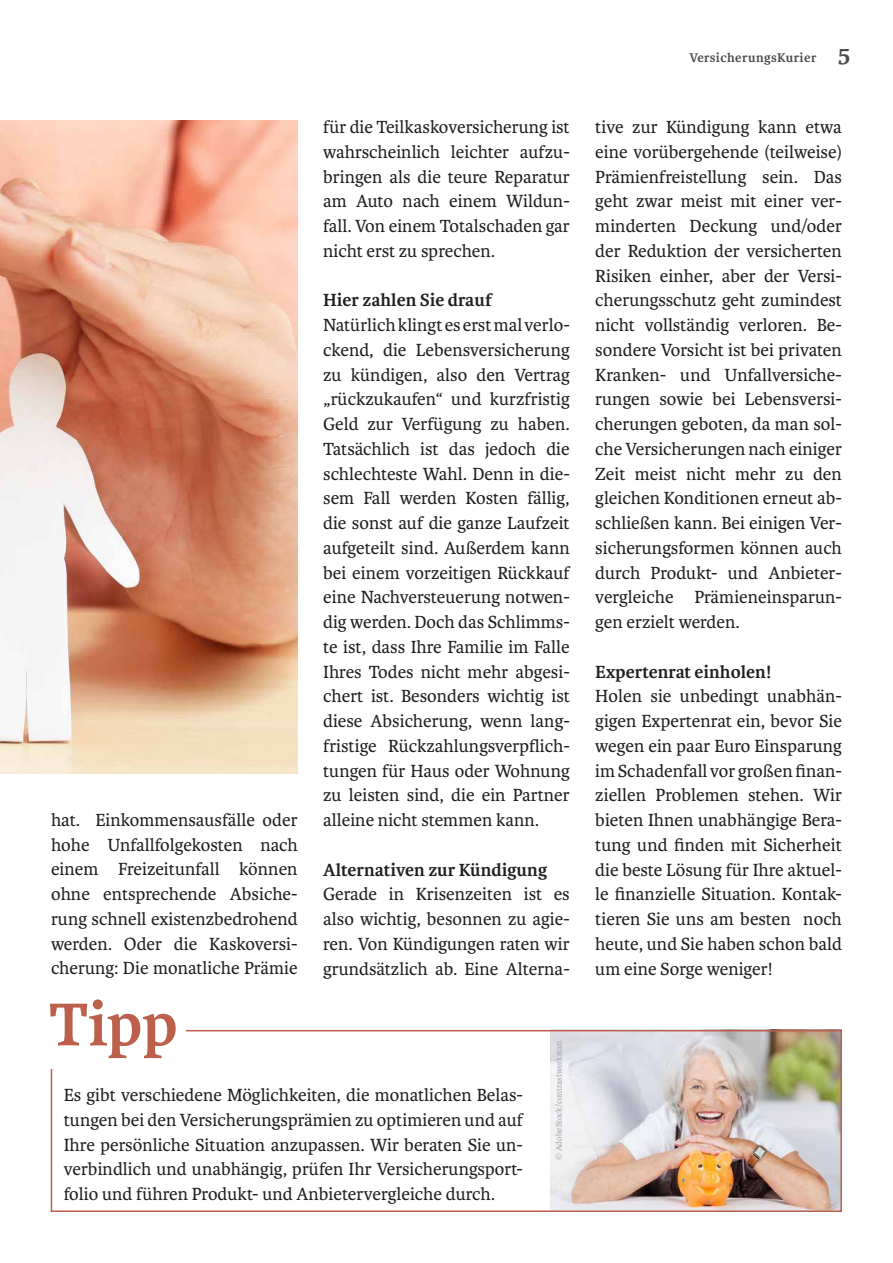
<style>
.page{position:relative;width:893px;height:1263px;background:#fff}
.page>*{position:absolute;margin:0;border:0;box-sizing:border-box;transform-origin:0 0}
.t1{font:18.75px/24.8px "Karmina";color:#231f20;text-align:justify}
.t2{font:700 18.75px "Karmina";color:#231f20}
.t3{font:700 13.5px "Karmina";letter-spacing:.03em;color:#4b4c4d}
.t4{font:9px "Karmina";color:#a8a9ad}
.s1{font-size:25.5px}
</style>
<div class="page">
<img style="left:551px;top:1033px;width:288px;height:176px">
<div style="left:51px;top:1030px;width:791px;height:182px;border:2px solid #bc604b"></div>
<div style="left:44px;top:991px;width:142px;height:78px;background:#fff"></div>
<svg style="left:50px;top:999px;width:126px;height:59px"></svg>
<img style="left:0;top:120px;width:298px;height:654px">
<p class="t1" style="left:51px;top:808px;width:248px">hat. Einkommensausfälle oder hohe Unfallfolgekosten nach einem Freizeitunfall können ohne entsprechende Absiche&shy;rung schnell existenzbedrohend werden. Oder die Kaskoversi&shy;cherung: Die monatliche Prämie</p>
<p class="t1" style="left:323px;top:115px;width:248px">für die Teilkaskoversicherung ist wahrscheinlich leichter aufzu&shy;bringen als die teure Reparatur am Auto nach einem Wildun&shy;fall. Von einem Totalschaden gar nicht erst zu sprechen.</p>
<p class="t2" style="left:323px;top:290px;width:170px">Hier zahlen Sie drauf</p>
<p class="t1" style="left:323px;top:313px;width:248px">Natürlich klingt es erst mal verlo&shy;ckend, die Lebensversicherung zu kündigen, also den Vertrag „rückzukaufen“ und kurzfristig Geld zur Verfügung zu haben.<br>Tatsächlich ist das jedoch die schlechteste Wahl. Denn in die&shy;sem Fall werden Kosten fällig, die sonst auf die ganze Laufzeit aufgeteilt sind. Außerdem kann bei einem vorzeitigen Rückkauf eine Nachversteuerung notwen&shy;dig werden. Doch das Schlimms&shy;te ist, dass Ihre Familie im Falle Ihres Todes nicht mehr abgesi&shy;chert ist. Besonders wichtig ist diese Absicherung, wenn lang&shy;fristige Rückzahlungsverpflich&shy;tungen für Haus oder Wohnung zu leisten sind, die ein Partner alleine nicht stemmen kann.</p>
<p class="t2" style="left:323px;top:859px;width:225px">Alternativen zur Kündigung</p>
<p class="t1" style="left:323px;top:882px;width:248px">Gerade in Krisenzeiten ist es also wichtig, besonnen zu agie&shy;ren. Von Kündigungen raten wir grundsätzlich ab. Eine Alterna-</p>
<p class="t3" style="left:689px;top:50px;width:163px">VersicherungsKurier <span class="s1">5</span></p>
<p class="t1" style="left:595px;top:115px;width:248px">tive zur Kündigung kann etwa eine vorübergehende (teilweise)<br>Prämienfreistellung sein. Das geht zwar meist mit einer ver&shy;minderten Deckung und/oder der Reduktion der versicherten Risiken einher, aber der Versi&shy;cherungsschutz geht zumindest nicht vollständig verloren. Be&shy;sondere Vorsicht ist bei privaten Kranken- und Unfallversiche&shy;rungen sowie bei Lebensversi&shy;cherungen geboten, da man sol&shy;che Versicherungen nach einiger Zeit meist nicht mehr zu den gleichen Konditionen erneut ab&shy;schließen kann. Bei einigen Ver&shy;sicherungsformen können auch durch Produkt- und Anbieter&shy;vergleiche Prämieneinsparun&shy;gen erzielt werden.</p>
<p class="t2" style="left:595px;top:661px;width:178px">Expertenrat einholen!</p>
<p class="t1" style="left:595px;top:684px;width:248px">Holen sie unbedingt unabhän&shy;gigen Expertenrat ein, bevor Sie wegen ein paar Euro Einsparung im Schadenfall vor großen finan&shy;ziellen Problemen stehen. Wir bieten Ihnen unabhängige Bera&shy;tung und finden mit Sicherheit die beste Lösung für Ihre aktuel&shy;le finanzielle Situation. Kontak&shy;tieren Sie uns am besten noch heute, und Sie haben schon bald um eine Sorge weniger!</p>
<p class="t1" style="left:64px;top:1083px;width:461px">Es gibt verschiedene Möglichkeiten, die monatlichen Belas&shy;tungen bei den Versicherungsprämien zu optimieren und auf Ihre persönliche Situation anzupassen. Wir beraten Sie un&shy;verbindlich und unabhängig, prüfen Ihr Versicherungsport&shy;folio und führen Produkt- und Anbietervergleiche durch.</p>
<p class="t4" style="left:554px;top:1160px;width:121px;rotate:-90deg">© AdobeStock/contrastwerkstatt</p>
</div>
